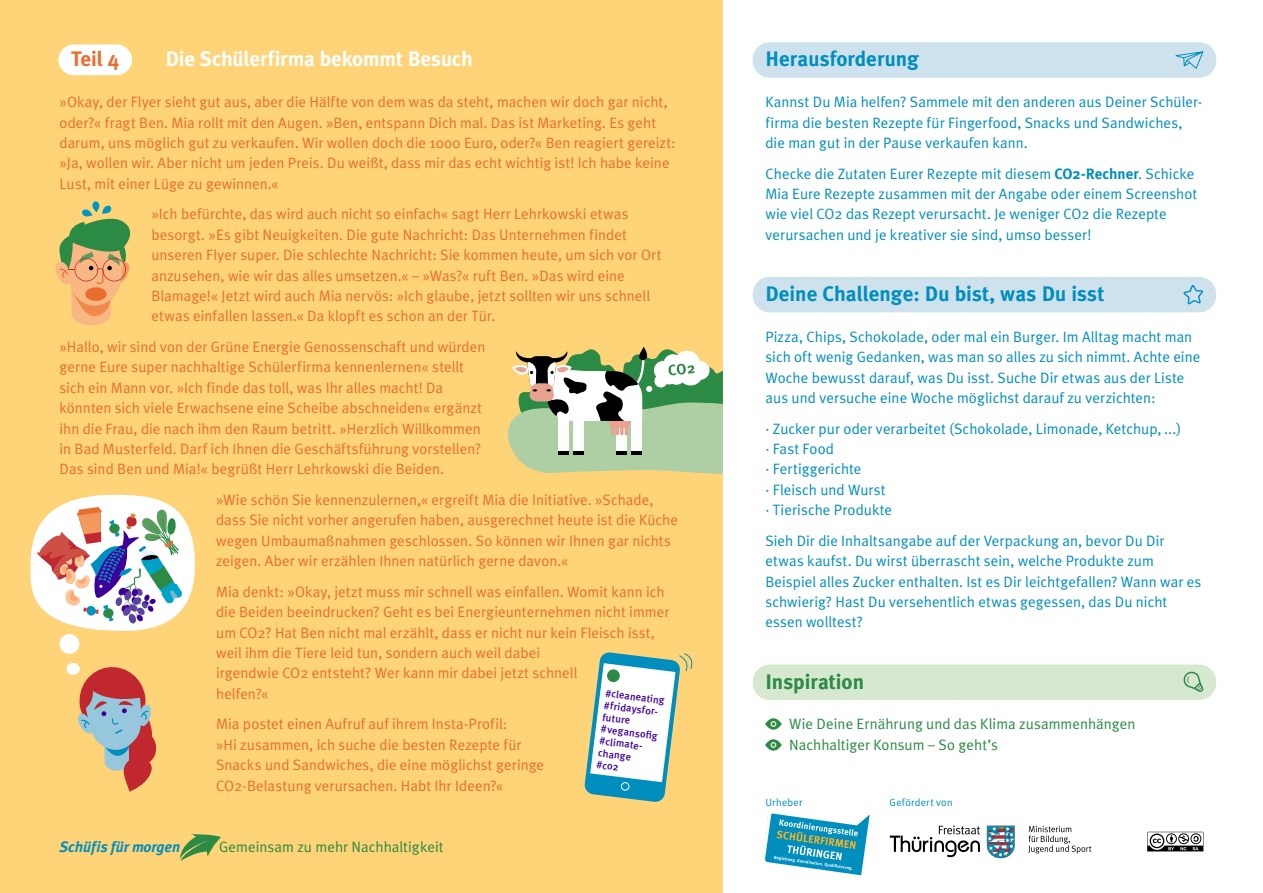
<style>
.page{position:relative;width:1263px;height:893px;background:#fff}
.page>*{position:absolute;margin:0;border:0;box-sizing:border-box;transform-origin:0 0}
.Überschrift_Challeng{font:700 21px "Meta Plus";color:#008ebe}
.Überschrift{font:700 21px "Meta Plus";letter-spacing:-.01em;color:#fff}
.Überschrift_Inspirat{font:700 21px "Meta Plus";color:#2b8a43}
.Teilnummer{font:700 21px "Meta Plus";color:#e96d2f}
.Challenge{font:15px/20.4px "Meta Plus";letter-spacing:.005em;color:#e96d2f}
.Challenge-2{font:15px/20.4px "Meta Plus";letter-spacing:.005em;color:#008ebe}
.Challenge-3{font:15px "Meta Plus";letter-spacing:.005em;color:#2b8a43}
.t1{font:italic 700 15px "Meta Plus";color:#008ebe}
.Geschichten{font:500 10.5px/12px "Meta Plus";color:#3f0099}
.t2{font:10.5px "Meta Plus";letter-spacing:.015em;color:#008ebe}
.s1{font-weight:700}
</style>
<div class="page">
<div style="left:0;top:0;width:723px;height:893px;background:#ffd377"></div>
<svg style="left:180px;top:834px;width:41px;height:27px"></svg>
<svg style="left:1028px;top:826px;width:63px;height:28px"></svg>
<svg style="left:987px;top:826px;width:28px;height:32px"></svg>
<svg style="left:890px;top:825px;width:90px;height:32px"></svg>
<svg style="left:1147px;top:832px;width:56px;height:19px"></svg>
<svg style="left:762px;top:811px;width:108px;height:65px"></svg>
<div style="left:58px;top:44px;width:74px;height:31px;background:#fff;border-radius:15px"></div>
<svg style="left:584px;top:652px;width:109px;height:150px"></svg>
<div style="left:753px;top:42px;width:463px;height:36px;background:#cde2ed;border-radius:17px"></div>
<div style="left:753px;top:277px;width:463px;height:35px;background:#cde2ed;border-radius:17px"></div>
<div style="left:753px;top:664px;width:463px;height:36px;background:#d7e8d0;border-radius:17px"></div>
<svg style="left:55px;top:201px;width:76px;height:124px"></svg>
<svg style="left:76px;top:666px;width:81px;height:126px"></svg>
<svg style="left:30px;top:495px;width:165px;height:136px;background:#d6cbc1"></svg>
<div style="left:60px;top:634px;width:19px;height:20px;background:#fff;border-radius:50%"></div>
<div style="left:67px;top:663px;width:13px;height:12px;background:#fff;border-radius:50%"></div>
<svg style="left:508px;top:347px;width:215px;height:127px;background:#adbe95"></svg>
<svg style="left:1175px;top:51px;width:28px;height:18px"></svg>
<svg style="left:1183px;top:285px;width:20px;height:19px"></svg>
<svg style="left:1183px;top:671px;width:21px;height:21px"></svg>
<p class="Überschrift" style="left:166px;top:47px;width:308px">Die Schülerfirma bekommt Besuch</p>
<p class="Challenge" style="left:60px;top:92px;width:618px">»Okay, der Flyer sieht gut aus, aber die Hälfte von dem was da steht, machen wir doch gar nicht, oder?« fragt Ben. Mia rollt mit den Augen. »Ben, entspann Dich mal. Das ist Marketing. Es geht darum, uns möglich gut zu verkaufen. Wir wollen doch die 1000 Euro, oder?« Ben reagiert gereizt: »Ja, wollen wir. Aber nicht um jeden Preis. Du weißt, dass mir das echt wichtig ist! Ich habe keine Lust, mit einer Lüge zu gewinnen.«</p>
<p class="Challenge" style="left:151px;top:204px;width:512px">»Ich befürchte, das wird auch nicht so einfach« sagt Herr Lehrkowski etwas besorgt. »Es gibt Neuigkeiten. Die gute Nachricht: Das Unternehmen findet unseren Flyer super. Die schlechte Nachricht: Sie kommen heute, um sich vor Ort anzusehen, wie wir das alles umsetzen.« – »Was?« ruft Ben. »Das wird eine Blamage!« Jetzt wird auch Mia nervös: »Ich glaube, jetzt sollten wir uns schnell etwas einfallen lassen.« Da klopft es schon an der Tür.</p>
<p class="Challenge" style="left:60px;top:336px;width:427px">»Hallo, wir sind von der Grüne Energie Genossenschaft und würden gerne Eure super nachhaltige Schülerfirma kennenlernen« stellt sich ein Mann vor. »Ich finde das toll, was Ihr alles macht! Da könnten sich viele Erwachsene eine Scheibe abschneiden« ergänzt ihn die Frau, die nach ihm den Raum betritt. »Herzlich Willkommen in Bad Musterfeld. Darf ich Ihnen die Geschäftsführung vorstellen?<br>Das sind Ben und Mia!« begrüßt Herr Lehrkowski die Beiden.</p>
<p class="Challenge" style="left:216px;top:489px;width:463px">»Wie schön Sie kennenzulernen,« ergreift Mia die Initiative. »Schade, dass Sie nicht vorher angerufen haben, ausgerechnet heute ist die Küche wegen Umbaumaßnahmen geschlossen. So können wir Ihnen gar nichts zeigen. Aber wir erzählen Ihnen natürlich gerne davon.«</p>
<p class="Challenge" style="left:216px;top:581px;width:455px">Mia denkt: »Okay, jetzt muss mir schnell was einfallen. Womit kann ich die Beiden beeindrucken? Geht es bei Energieunternehmen nicht immer um CO2? Hat Ben nicht mal erzählt, dass er nicht nur kein Fleisch isst, weil ihm die Tiere leid tun, sondern auch weil dabei<br>irgendwie CO2 entsteht? Wer kann mir dabei jetzt schnell<br>helfen?«</p>
<p class="Challenge" style="left:216px;top:714px;width:330px">Mia postet einen Aufruf auf ihrem Insta-Profil:<br>»Hi zusammen, ich suche die besten Rezepte für Snacks und Sandwiches, die eine möglichst geringe CO2--Belastung verursachen. Habt Ihr Ideen?«</p>
<p class="Teilnummer" style="left:71px;top:47px;width:50px">Teil 4</p>
<p class="Geschichten" style="left:606px;top:687px;width:61px;rotate:7deg">#cleaneating #fridaysfor&shy;future</p>
<p class="Geschichten" style="left:602px;top:723px;width:58px;rotate:7deg">#vegansofi g</p>
<p class="Geschichten" style="left:600px;top:735px;width:47px;rotate:7deg">#climate&shy;change</p>
<p class="Geschichten" style="left:597px;top:758px;width:24px;rotate:7deg">#co2</p>
<p class="t1" style="left:60px;top:838px;width:122px">Schüfis für morgen</p>
<p class="Challenge-3" style="left:219px;top:838px;width:226px">Gemeinsam zu mehr Nachhaltigkeit</p>
<p class="Überschrift_Challeng" style="left:765px;top:47px;width:155px">Herausforderung</p>
<p class="Challenge-2" style="left:765px;top:92px;width:438px">Kannst Du Mia helfen? Sammele mit den anderen aus Deiner Schüler&shy;firma die besten Rezepte für Fingerfood, Snacks und Sandwiches, die man gut in der Pause verkaufen kann.</p>
<p class="Challenge-2" style="left:765px;top:163px;width:433px">Checke die Zutaten Eurer Rezepte mit diesem <span class="s1">CO2-Rechner</span>. Schicke Mia Eure Rezepte zusammen mit der Angabe oder einem Screenshot wie viel CO2 das Rezept verursacht. Je weniger CO2 die Rezepte verursachen und je kreativer sie sind, umso besser!</p>
<p class="Überschrift_Challeng" style="left:765px;top:282px;width:340px">Deine Challenge: Du bist, was Du isst</p>
<p class="Challenge-2" style="left:765px;top:326px;width:436px">Pizza, Chips, Schokolade, oder mal ein Burger. Im Alltag macht man sich oft wenig Gedanken, was man so alles zu sich nimmt. Achte eine Woche bewusst darauf, was Du isst. Suche Dir etwas aus der Liste aus und versuche eine Woche möglichst darauf zu verzichten:</p>
<p class="Challenge-2" style="left:765px;top:418px;width:417px">· Zucker pur oder verarbeitet (Schokolade, Limonade, Ketchup, ...)</p>
<p class="Challenge-2" style="left:765px;top:438px;width:70px">· Fast Food</p>
<p class="Challenge-2" style="left:765px;top:459px;width:98px">· Fertiggerichte</p>
<p class="Challenge-2" style="left:765px;top:479px;width:122px">· Fleisch und Wurst</p>
<p class="Challenge-2" style="left:765px;top:500px;width:128px">· Tierische Produkte</p>
<p class="Challenge-2" style="left:765px;top:530px;width:437px">Sieh Dir die Inhaltsangabe auf der Verpackung an, bevor Du Dir etwas kaufst. Du wirst überrascht sein, welche Produkte zum Beispiel alles Zucker enthalten. Ist es Dir leichtgefallen? Wann war es schwierig? Hast Du versehentlich etwas gegessen, das Du nicht essen wolltest?</p>
<p class="Überschrift_Inspirat" style="left:765px;top:669px;width:100px">Inspiration</p>
<p class="Challenge-3" style="left:789px;top:715px;width:348px">Wie Deine Ernährung und das Klima zusammenhängen</p>
<p class="Challenge-3" style="left:789px;top:736px;width:210px">Nachhaltiger Konsum – So geht’s</p>
<p class="t2" style="left:765px;top:796px;width:39px">Urheber</p>
<p class="t2" style="left:890px;top:796px;width:64px">Gefördert von</p>
</div>
